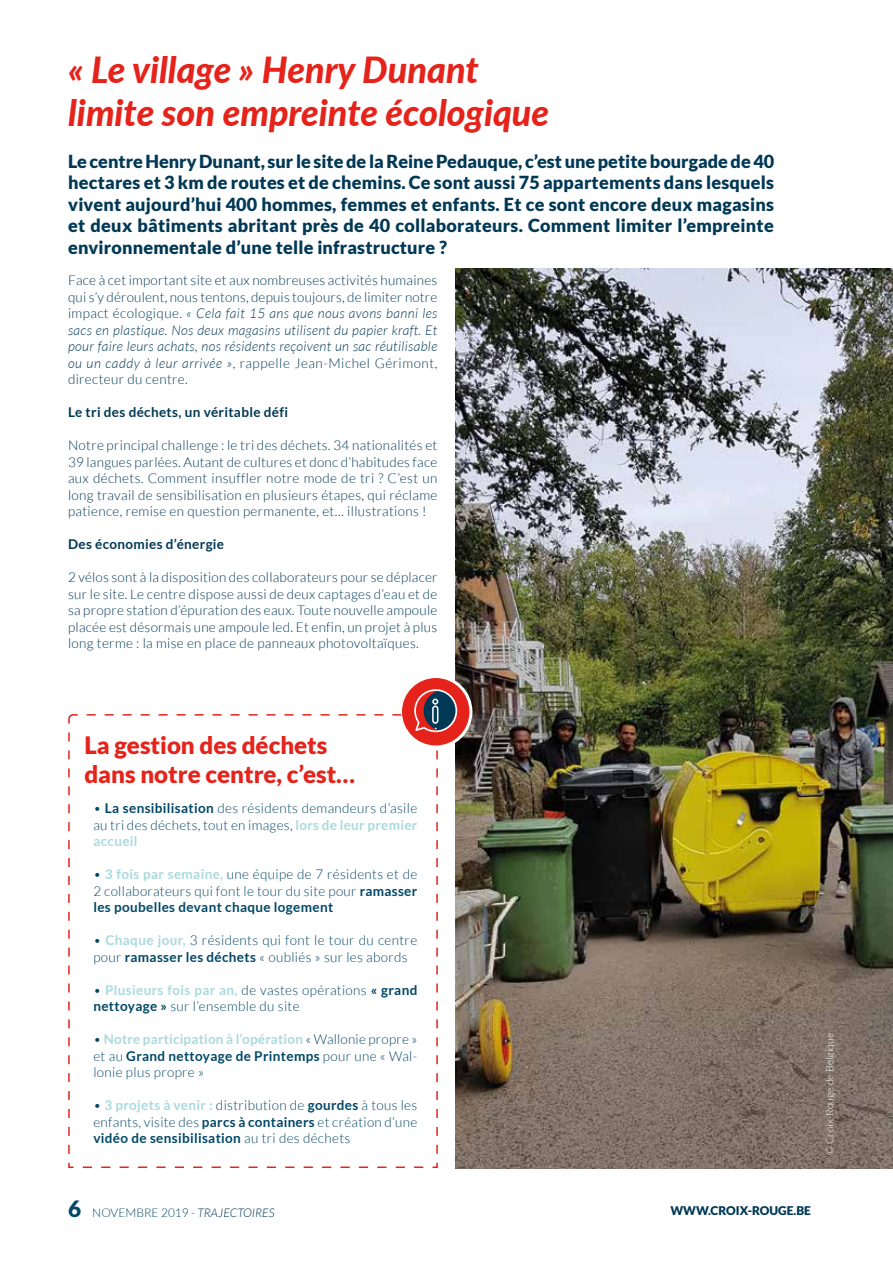
<style>
.page{position:relative;width:893px;height:1263px;background:#fff}
.page>*{position:absolute;margin:0;border:0;box-sizing:border-box;transform-origin:0 0}
.t1{font:italic 800 36px/43.2px "Lato";color:#e5231b}
.t2{font:900 24px/28.8px "Lato";color:#e5231b}
.t3{font:900 18px/21.6px "Lato";letter-spacing:.01em;color:#003855;text-align:justify}
.t4{font:300 13.5px/16.5px "Lato";letter-spacing:.025em;color:#003855;text-align:justify}
.t5{font:300 13.5px/16.5px "Lato";letter-spacing:.025em;color:#004766;text-align:justify}
.t6{font:700 13.5px "Lato";letter-spacing:.025em;color:#003855}
.t7{font:300 12px "Lato";color:#004766}
.t8{font:900 12px "Lato";color:#003855}
.t9{font:300 10.5px "Lato";color:#fff}
.s1{font-style:italic}
.s2{font-weight:700}
.s3{font-weight:700;color:#aadadc}
.s4{font-weight:900;font-size:22.5px}
.s5{font-style:italic;color:#003855}
</style>
<div class="page">
<img style="left:455px;top:268px;width:438px;height:900px">
<svg style="left:68px;top:714px;width:370px;height:454px"></svg>
<svg style="left:82px;top:675px;width:390px;height:479px"></svg>
<h1 class="t1" style="left:68px;top:47px;width:483px">« Le village » Henry Dunant limite son empreinte écologique</h1>
<p class="t3" style="left:68px;top:150px;width:708px">Le centre Henry Dunant, sur le site de la Reine Pedauque, c’est une petite bourgade de 40 hectares et 3 km de routes et de chemins. Ce sont aussi 75 appartements dans lesquels vivent aujourd’hui 400 hommes, femmes et enfants. Et ce sont encore deux magasins et deux bâtiments abritant près de 40 collaborateurs. Comment limiter l’empreinte environnementale d’une telle infrastructure ?</p>
<p class="t4" style="left:68px;top:272px;width:371px">Face à cet important site et aux nombreuses activités humaines qui s’y déroulent, nous tentons, depuis toujours, de limiter notre impact écologique. <span class="s1">« Cela fait 15 ans que nous avons banni les sacs en plastique. Nos deux magasins utilisent du papier kraft. Et pour faire leurs achats, nos résidents reçoivent un sac réutilisable ou un caddy à leur arrivée »</span>, rappelle Jean-Michel Gérimont, directeur du centre.</p>
<p class="t6" style="left:68px;top:404px;width:222px">Le tri des déchets, un véritable défi</p>
<p class="t4" style="left:68px;top:437px;width:371px">Notre principal challenge : le tri des déchets. 34 nationalités et 39 langues parlées. Autant de cultures et donc d’habitudes face aux déchets. Comment insuffler notre mode de tri ? C’est un long travail de sensibilisation en plusieurs étapes, qui réclame patience, remise en question permanente, et… illustrations !</p>
<p class="t6" style="left:68px;top:536px;width:158px">Des économies d’énergie</p>
<p class="t4" style="left:68px;top:569px;width:371px">2 vélos sont à la disposition des collaborateurs pour se déplacer sur le site. Le centre dispose aussi de deux captages d’eau et de sa propre station d’épuration des eaux. Toute nouvelle ampoule placée est désormais une ampoule led. Et enfin, un projet à plus long terme : la mise en place de panneaux photovoltaïques.</p>
<h2 class="t2" style="left:84px;top:730px;width:272px">La gestion des déchets dans notre centre, c’est…</h2>
<p class="t5" style="left:93px;top:800px;width:325px">• <span class="s2">La sensibilisation</span> des résidents demandeurs d’asile au tri des déchets, tout en images, <span class="s3">lors de leur premier accueil</span></p>
<p class="t5" style="left:93px;top:866px;width:325px">• <span class="s3">3 fois par semaine,</span> une équipe de 7 résidents et de 2 collaborateurs qui font le tour du site pour <span class="s2">ramasser les poubelles devant chaque logement</span></p>
<p class="t5" style="left:93px;top:932px;width:325px">• <span class="s3">Chaque jour,</span> 3 résidents qui font le tour du centre pour <span class="s2">ramasser les déchets</span> « oubliés » sur les abords</p>
<p class="t5" style="left:93px;top:981px;width:325px">• <span class="s3">Plusieurs fois par an,</span> de vastes opérations <span class="s2">« grand nettoyage »</span> sur l’ensemble du site</p>
<p class="t5" style="left:93px;top:1031px;width:325px">• <span class="s3">Notre participation à l’opération</span> « Wallonie propre » et au <span class="s2">Grand nettoyage de Printemps</span> pour une « Wal&shy;lonie plus propre »</p>
<p class="t5" style="left:93px;top:1097px;width:325px">• <span class="s3">3 projets à venir :</span> distribution de <span class="s2">gourdes</span> à tous les enfants, visite des <span class="s2">parcs à containers</span> et création d’une <span class="s2">vidéo de sensibilisation</span> au tri des déchets</p>
<p class="t9" style="left:824px;top:1154px;width:123px;rotate:-90deg">© Croix-Rouge de Belgique</p>
<p class="t7" style="left:68px;top:1206px;width:208px"><span class="s4">6</span> NOVEMBRE 2019 - <span class="s5">TRAJECTOIRES</span></p>
<p class="t8" style="left:670px;top:1204px;width:142px">WWW.CROIX-ROUGE.BE</p>
</div>
